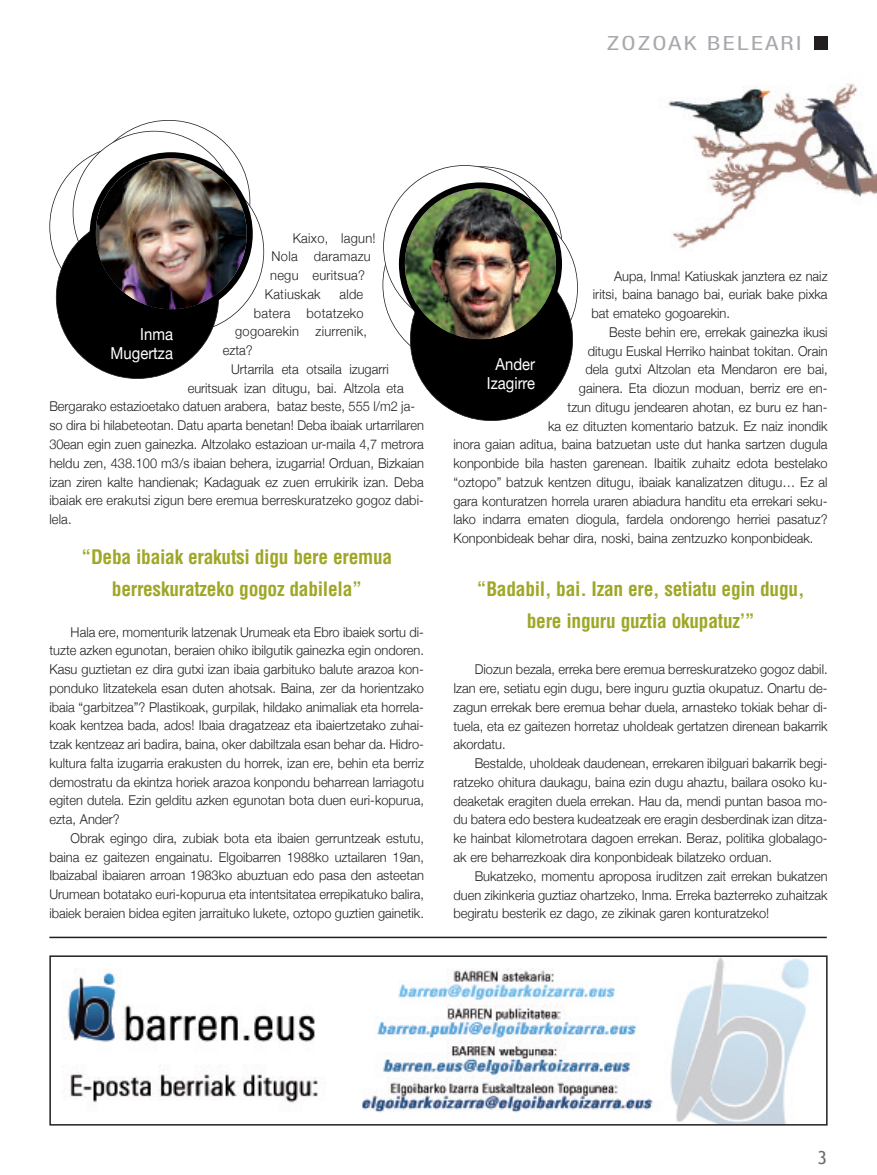
<style>
.page{position:relative;width:877px;height:1175px;background:#fff}
.page>*{position:absolute;margin:0;border:0;box-sizing:border-box;transform-origin:0 0}
.t1{font:21px "NH57";letter-spacing:.09em;color:#a8a9ad;scale:1.3 1}
.t2{font:700 condensed 19.5px/31.5px "Helvetica";letter-spacing:-.015em;color:#9fa727;text-align:center}
.t3{font:18px "Trebuchet MS";color:#716c6b}
.t4{font:16.5px/18.8px "Helvetica Neue";color:#fff;text-align:right;scale:.9 1}
.t5{font:300 13.5px/18.8px "Helvetica Neue";color:#231f20;text-align:justify;scale:.95 1}
.t6{font:300 13.5px "Helvetica Neue";letter-spacing:.02em;color:#231f20;scale:.95 1}
</style>
<div class="page">
<div style="left:815px;top:36px;width:13px;height:14px;background:#231f20"></div>
<hr style="left:49px;top:936px;width:778px;height:2px;background:#231f20">
<img style="left:668px;top:82px;width:209px;height:166px">
<div style="left:56px;top:216px;width:163px;height:162px;background:#000;border-radius:50%"></div>
<img style="left:90px;top:152px;width:163px;height:163px">
<div style="left:410px;top:258px;width:163px;height:163px;background:#000;border-radius:50%"></div>
<img style="left:399px;top:182px;width:163px;height:163px">
<img style="left:67px;top:958px;width:742px;height:164px">
<div style="left:49px;top:955px;width:778px;height:170px;border:2px solid #231f20"></div>
<h1 class="t1" style="left:607px;top:36px;width:151px">ZOZOAK BELEARI</h1>
<p class="t6" style="left:293px;top:230px;width:89px">Kaixo, lagun!</p>
<p class="t6" style="left:272px;top:248px;width:106px">Nola daramazu</p>
<p class="t6" style="left:270px;top:267px;width:101px">negu euritsua?</p>
<p class="t6" style="left:265px;top:286px;width:60px">Katiuskak</p>
<p class="t5" style="left:339px;top:284px;width:27px">alde</p>
<p class="t6" style="left:254px;top:305px;width:117px">batera botatzeko</p>
<p class="t6" style="left:235px;top:323px;width:140px">gogoarekin ziurrenik,</p>
<p class="t5" style="left:223px;top:341px;width:33px">ezta?</p>
<p class="t5" style="left:231px;top:359px;width:167px">Urtarrila eta otsaila izugarri</p>
<p class="t5" style="left:188px;top:378px;width:229px">euritsuak izan ditugu, bai. Altzola eta</p>
<p class="t5" style="left:49px;top:397px;width:386px">Bergarako estazioetako datuen arabera, bataz beste, 555 l/m2 ja-</p>
<p class="t5" style="left:49px;top:416px;width:396px">so dira bi hilabeteotan. Datu aparta benetan! Deba ibaiak urtarrilaren</p>
<p class="t5" style="left:49px;top:434px;width:396px">30ean egin zuen gainezka. Altzolako estazioan ur-maila 4,7 metrora</p>
<p class="t5" style="left:49px;top:453px;width:396px">heldu zen, 438.100 m3/s ibaian behera, izugarria! Orduan, Bizkaian</p>
<p class="t5" style="left:49px;top:472px;width:396px">izan ziren kalte handienak; Kadaguak ez zuen errukirik izan. Deba</p>
<p class="t5" style="left:49px;top:491px;width:396px">ibaiak ere erakutsi zigun bere eremua berreskuratzeko gogoz dabi-</p>
<p class="t5" style="left:49px;top:509px;width:25px">lela.</p>
<p class="t4" style="left:111px;top:325px;width:71px">Inma<br>Mugertza</p>
<h2 class="t2" style="left:82px;top:542px;width:312px">“Deba ibaiak erakutsi digu bere eremua berreskuratzeko gogoz dabilela”</h2>
<p class="t5" style="left:49px;top:622px;width:396px;text-indent:21px">Hala ere, momenturik latzenak Urumeak eta Ebro ibaiek sortu di&shy;tuzte azken egunotan, beraien ohiko ibilgutik gainezka egin ondoren.<br>Kasu guztietan ez dira gutxi izan ibaia garbituko balute arazoa kon&shy;ponduko litzatekela esan duten ahotsak. Baina, zer da horientzako ibaia “garbitzea”? Plastikoak, gurpilak, hildako animaliak eta horrela&shy;koak kentzea bada, ados! Ibaia dragatzeaz eta ibaiertzetako zuhai&shy;tzak kentzeaz ari badira, baina, oker dabiltzala esan behar da. Hidro&shy;kultura falta izugarria erakusten du horrek, izan ere, behin eta berriz demostratu da ekintza horiek arazoa konpondu beharrean larriagotu egiten dutela. Ezin gelditu azken egunotan bota duen euri-kopurua, ezta, Ander?</p>
<p class="t5" style="left:49px;top:828px;width:396px;text-indent:21px">Obrak egingo dira, zubiak bota eta ibaien gerruntzeak estutu, baina ez gaitezen engainatu. Elgoibarren 1988ko uztailaren 19an, Ibaizabal ibaiaren arroan 1983ko abuztuan edo pasa den asteetan Urumean botatako euri-kopurua eta intentsitatea errepikatuko balira, ibaiek beraien bidea egiten jarraituko lukete, oztopo guztien gainetik.</p>
<p class="t5" style="left:591px;top:266px;width:250px;text-indent:23px">Aupa, Inma! Katiuskak janztera ez naiz iritsi, baina banago bai, euriak bake pixka bat emateko gogoarekin.</p>
<p class="t5" style="left:609px;top:322px;width:231px">Beste behin ere, errekak gainezka ikusi</p>
<p class="t5" style="left:588px;top:341px;width:254px">ditugu Euskal Herriko hainbat tokitan. Orain</p>
<p class="t5" style="left:585px;top:360px;width:256px">dela gutxi Altzolan eta Mendaron ere bai,</p>
<p class="t5" style="left:579px;top:378px;width:263px">gainera. Eta diozun moduan, berriz ere en-</p>
<p class="t5" style="left:568px;top:397px;width:275px">tzun ditugu jendearen ahotan, ez buru ez han-</p>
<p class="t5" style="left:548px;top:416px;width:296px">ka ez dituzten komentario batzuk. Ez naiz inondik</p>
<p class="t5" style="left:453px;top:435px;width:395px">inora gaian aditua, baina batzuetan uste dut hanka sartzen dugula</p>
<p class="t5" style="left:453px;top:453px;width:395px">konponbide bila hasten garenean. Ibaitik zuhaitz edota bestelako</p>
<p class="t5" style="left:453px;top:472px;width:395px">“oztopo” batzuk kentzen ditugu, ibaiak kanalizatzen ditugu… Ez al</p>
<p class="t5" style="left:453px;top:491px;width:395px">gara konturatzen horrela uraren abiadura handitu eta errekari seku-</p>
<p class="t5" style="left:453px;top:510px;width:395px">lako indarra ematen diogula, fardela ondorengo herriei pasatuz?</p>
<p class="t5" style="left:453px;top:528px;width:380px">Konponbideak behar dira, noski, baina zentzuzko konponbideak.</p>
<p class="t4" style="left:487px;top:354px;width:55px;text-align:center">Ander<br>Izagirre</p>
<h2 class="t2" style="left:477px;top:574px;width:329px">“Badabil, bai. Izan ere, setiatu egin dugu, bere inguru guztia okupatuz’”</h2>
<p class="t5" style="left:453px;top:660px;width:395px;text-indent:21px">Diozun bezala, erreka bere eremua berreskuratzeko gogoz dabil.<br>Izan ere, setiatu egin dugu, bere inguru guztia okupatuz. Onartu de&shy;zagun errekak bere eremua behar duela, arnasteko tokiak behar di&shy;tuela, eta ez gaitezen horretaz uholdeak gertatzen direnean bakarrik akordatu.</p>
<p class="t5" style="left:453px;top:753px;width:395px;text-indent:21px">Bestalde, uholdeak daudenean, errekaren ibilguari bakarrik begi&shy;ratzeko ohitura daukagu, baina ezin dugu ahaztu, bailara osoko ku&shy;deaketak eragiten duela errekan. Hau da, mendi puntan basoa mo&shy;du batera edo bestera kudeatzeak ere eragin desberdinak izan ditza&shy;ke hainbat kilometrotara dagoen errekan. Beraz, politika globalago&shy;ak ere beharrezkoak dira konponbideak bilatzeko orduan.</p>
<p class="t5" style="left:453px;top:866px;width:395px;text-indent:21px">Bukatzeko, momentu aproposa iruditzen zait errekan bukatzen duen zikinkeria guztiaz ohartzeko, Inma. Erreka bazterreko zuhaitzak begiratu besterik ez dago, ze zikinak garen konturatzeko!</p>
<h3 class="t3" style="left:818px;top:1147px;width:11px">3</h3>
</div>
